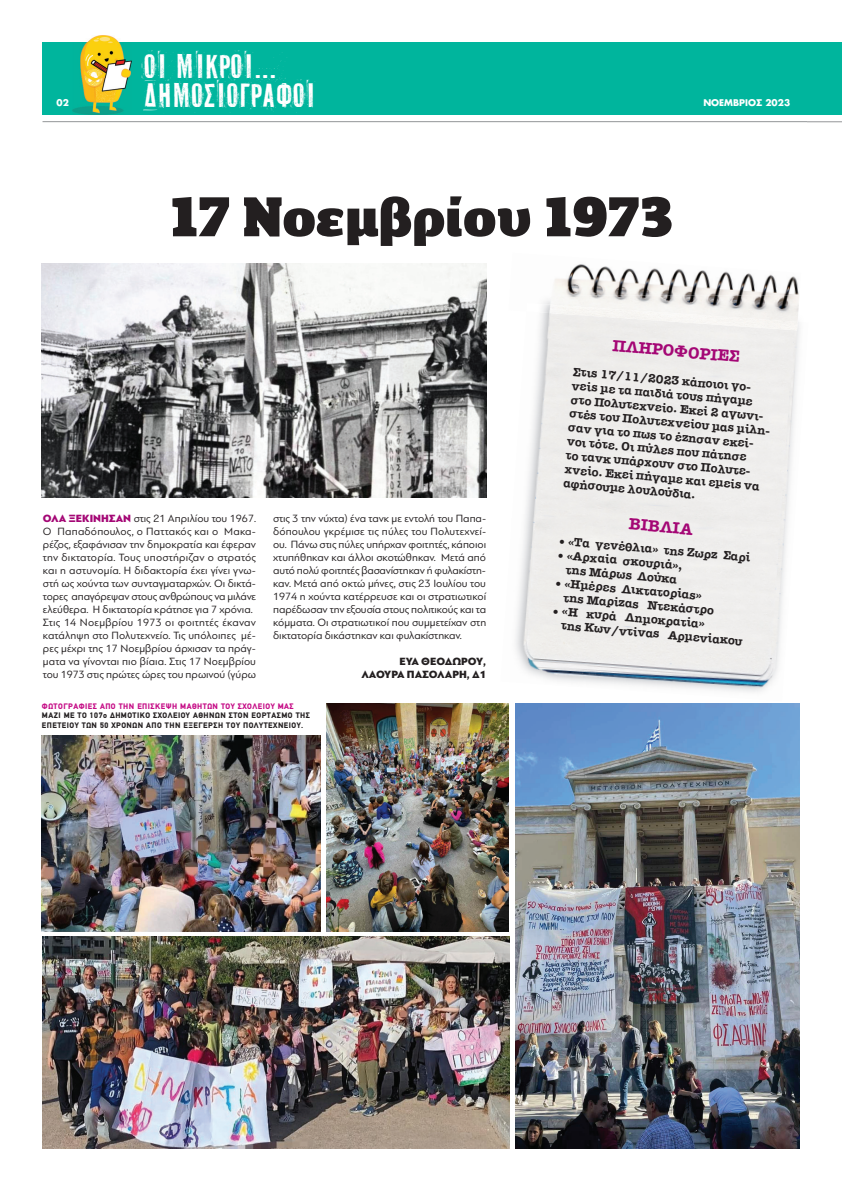
<style>
.page{position:relative;width:842px;height:1191px;background:#fff}
.page>*{position:absolute;margin:0;border:0;box-sizing:border-box;transform-origin:0 0}
.t1{font:900 51.1px "BHMA Next Step 10";color:#231f20}
.t2{font:31.6px "PF Fuel Pro";letter-spacing:-.01em;color:#fff}
.t3{font:16.1px "BHMA Typ Black Roman";color:#a40775}
.t4{font:12px/14px "BHMA Typ Black Roman";color:#231f20}
.t5{font:11px/13px "PF Bague Sans Pro";color:#231f20}
.t6{font:900 11px/13px "PF Bague Sans Pro";color:#231f20;text-align:right}
.t7{font:700 9px "PF Futura Neu";color:#fff}
.t8{font:900 8px/9.6px "PF Din Text";letter-spacing:.06em;color:#231f20}
.t9{font:900 8px "PF Din Text";letter-spacing:.06em;color:#c50c86}
.s1{font-weight:900;color:#a40775}
</style>
<div class="page">
<img style="left:525px;top:322px;width:275px;height:197px">
<img style="left:515px;top:519px;width:273px;height:173px">
<img style="left:544px;top:264px;width:255px;height:46px">
<img style="left:526px;top:303px;width:272px;height:27px">
<div style="left:44px;top:43px;width:798px;height:72px;background:#00b59d"></div>
<div style="left:43px;top:42px;width:756px;height:72px;background:#00b59d"></div>
<hr style="left:43px;top:121px;width:764px;height:1px;background:#939598">
<img style="left:72px;top:35px;width:60px;height:79px">
<hr style="left:807px;top:121px;width:35px;height:1px;background:#939598">
<img style="left:42px;top:264px;width:444px;height:233px">
<img style="left:515px;top:703px;width:284px;height:445px">
<img style="left:43px;top:936px;width:466px;height:212px">
<img style="left:326px;top:703px;width:183px;height:228px">
<img style="left:42px;top:735px;width:279px;height:196px">
<p class="t7" style="left:57px;top:97px;width:14px">02</p>
<h2 class="t2" style="left:144px;top:43px;width:134px">Οι µικροί...</h2>
<h2 class="t2" style="left:144px;top:72px;width:174px">δηµοσιογράφοι</h2>
<p class="t7" style="left:703px;top:96px;width:88px">ΝΟΕΜΒΡΙΟΣ 2023</p>
<h1 class="t1" style="left:170px;top:182px;width:504px">17 Νοεµβρίου 1973</h1>
<p class="t5" style="left:43px;top:511px;width:215px"><span class="s1">ΟΛΑ ΞΕΚΙΝΗΣΑΝ</span> στις 21 Απριλίου του 1967.<br>Ο Παπαδόπουλος, ο Παττακός και ο Μακα&shy;ρέζος, εξαφάνισαν την δηµοκρατία και έφεραν την δικτατορία. Τους υποστήριζαν ο στρατός και η αστυνοµία. Η διδακτορία έχει γίνει γνω&shy;στή ως χούντα των συνταγµαταρχών. Οι δικτά&shy;τορες απαγόρεψαν στους ανθρώπους να µιλάνε ελεύθερα. Η δικτατορία κράτησε για 7 χρόνια.<br>Στις 14 Νοεµβρίου 1973 οι φοιτητές έκαναν κατάληψη στο Πολυτεχνείο. Τις υπόλοιπες µέ&shy;ρες µέχρι της 17 Νοεµβρίου άρχισαν τα πράγ&shy;µατα να γίνονται πιο βίαια. Στις 17 Νοεµβρίου του 1973 στις πρώτες ώρες του πρωινού (γύρω</p>
<p class="t5" style="left:273px;top:511px;width:215px;text-align:justify">στις 3 την νύχτα) ένα τανκ µε εντολή του Παπα&shy;δόπουλου γκρέµισε τις πύλες του Πολυτεχνεί&shy;ου. Πάνω στις πύλες υπήρχαν φοιτητές, κάποιοι χτυπήθηκαν και άλλοι σκοτώθηκαν. Μετά από αυτό πολύ φοιτητές βασανίστηκαν ή φυλακίστη&shy;καν. Μετά από οκτώ µήνες, στις 23 Ιουλίου του 1974 η χούντα κατέρρευσε και οι στρατιωτικοί παρέδωσαν την εξουσία στους πολιτικούς και τα κόµµατα. Οι στρατιωτικοί που συµµετείχαν στη δικτατορία δικάστηκαν και φυλακίστηκαν.</p>
<p class="t6" style="left:361px;top:655px;width:126px">EYA ΘΕΟ∆ΩΡΟΥ,<br>ΛΑΟΥΡΑ ΠΑΣΟΛΑΡΗ, ∆1</p>
<p class="t9" style="left:42px;top:701px;width:253px">ΦΩΤΟΓΡΑΦΙΕΣ ΑΠΟ ΤΗΝ ΕΠΙΣΚΕΨΗ ΜΑΘΗΤΩΝ ΤΟΥ ΣΧΟΛΕΙΟΥ ΜΑΣ</p>
<p class="t8" style="left:42px;top:710px;width:270px">ΜΑΖΙ ΜΕ ΤΟ 107ο ΔΗΜΟΤΙΚΟ ΣΧΟΛΕΙΟΥ ΑΘΗΝΩΝ ΣΤΟΝ ΕΟΡΤΑΣΜΟ ΤΗΣ<br>ΕΠΕΤΕΙΟΥ ΤΩΝ 50 ΧΡΟΝΩΝ ΑΠΟ ΤΗΝ ΕΞΕΓΕΡΣΗ ΤΟΥ ΠΟΛΥΤΕΧΝΕΙΟΥ.</p>
<h3 class="t3" style="left:613px;top:336px;width:129px;rotate:5deg">ΠΛΗΡΟΦΟΡΙΕΣ</h3>
<p class="t4" style="left:574px;top:364px;width:204px;rotate:5deg">Στις 17/11/2023 κάποιοι γο&shy;νείς µε τα παιδιά τους πήγαµε στο Πολυτεχνείο. Εκεί 2 αγωνι&shy;στές του Πολυτεχνείου µας µίλη&shy;σαν για το πως το έζησαν εκεί&shy;νοι τότε. Οι πύλες που πάτησε<br>το τανκ υπάρχουν στο Πολυτε&shy;χνείο. Εκεί πήγαµε και εµείς να αφήσουµε λουλούδια.</p>
<h3 class="t3" style="left:630px;top:514px;width:66px;rotate:5deg">ΒΙΒΛΙΑ</h3>
<p class="t4" style="left:559px;top:533px;width:194px;rotate:5deg">• «Τα γενέθλια» της Ζωρζ Σαρί</p>
<p class="t4" style="left:558px;top:547px;width:127px;text-align:center;rotate:5deg">• «Αρχαία σκουριά», της Μάρως ∆ούκα</p>
<p class="t4" style="left:565px;top:576px;width:153px;text-indent:-10px;rotate:5deg">• «Ηµέρες ∆ικτατορίας» της Μαρίζας Ντεκάστρο</p>
<p class="t4" style="left:563px;top:604px;width:184px;text-indent:-10px;rotate:5deg">• «Η κυρά ∆ηµοκρατία»<br>της Κων/ντίνας Αρµενίακου</p>
</div>
